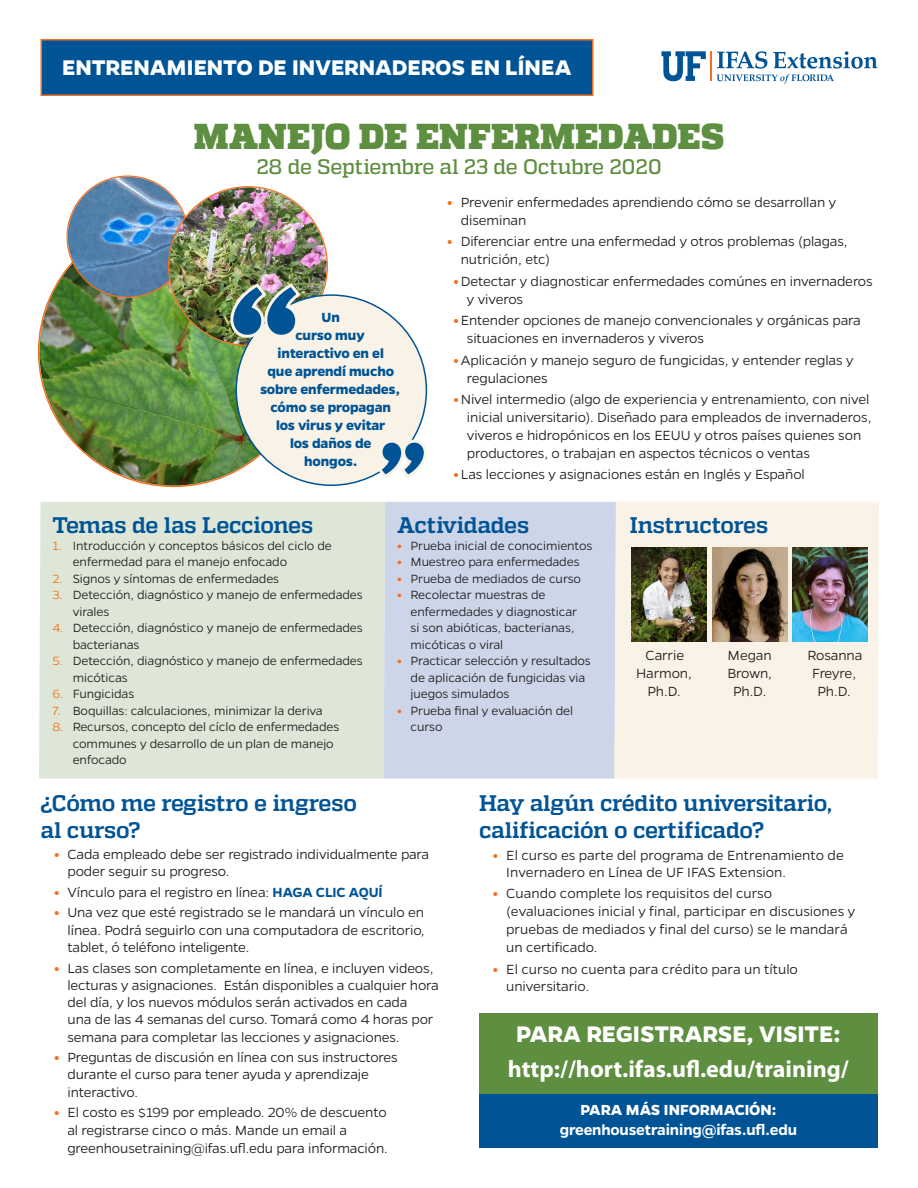
<style>
.page{position:relative;width:918px;height:1188px;background:#fff}
.page>*{position:absolute;margin:0;border:0;box-sizing:border-box;transform-origin:0 0}
.t1{font:900 36px "Quadon";letter-spacing:.005em;color:#5e8e3f}
.t2{font:700 25.5px "Gentona";letter-spacing:-.005em;color:#fff}
.t3{font:700 24px "Gentona";letter-spacing:-.005em;color:#fff}
.t4{font:700 24px "Myriad Pro";color:#fff}
.t5{font:700 22.5px/27px "Quadon";letter-spacing:-.015em;color:#005496}
.t6{font:500 21px "Quadon";letter-spacing:-.01em;color:#5e8e3f}
.t7{font:600 16.5px "Gentona";letter-spacing:-.01em;color:#fff}
.t8{font:700 16.5px "Gentona";color:#fff}
.t9{font:300 15px/18px "Gentona";letter-spacing:-.01em;color:#231f20}
.t10{font:700 15px/18px "Gentona";letter-spacing:-.01em;color:#005496;text-align:center}
.t11{font:300 13.5px/16.5px "Gentona";letter-spacing:-.01em;color:#231f20}
.s1{font-weight:800;color:#f37021}
.s2{color:#f37021}
.s3{font-weight:600;color:#005496}
</style>
<div class="page">
<hr style="left:710px;top:51px;width:2px;height:30px;background:#f37021">
<svg style="left:662px;top:51px;width:44px;height:30px"></svg>
<svg style="left:717px;top:51px;width:160px;height:33px"></svg>
<svg style="left:40px;top:39px;width:554px;height:57px;background:#0e558f"></svg>
<div style="left:479px;top:1093px;width:399px;height:55px;background:#005496"></div>
<div style="left:479px;top:1013px;width:399px;height:80px;background:#5e8e3f"></div>
<div style="left:39px;top:502px;width:345px;height:277px;background:#dee7d7"></div>
<div style="left:384px;top:502px;width:230px;height:277px;background:#cdd6e9"></div>
<div style="left:614px;top:502px;width:265px;height:277px;background:#f9f2e6"></div>
<img style="left:712px;top:548px;width:75px;height:93px">
<img style="left:793px;top:548px;width:75px;height:93px">
<img style="left:631px;top:548px;width:75px;height:93px">
<img style="left:39px;top:217px;width:269px;height:269px;border-radius:134px">
<img style="left:68px;top:177px;width:120px;height:120px;border-radius:60px">
<img style="left:169px;top:187px;width:158px;height:158px;border-radius:79px">
<div style="left:236px;top:295px;width:190px;height:190px;background:#f9f2e6;border-radius:50%"></div>
<img style="left:229px;top:281px;width:74px;height:58px">
<svg style="left:375px;top:438px;width:52px;height:40px"></svg>
<h3 class="t3" style="left:62px;top:54px;width:511px">ENTRENAMIENTO DE INVERNADEROS EN LÍNEA</h3>
<h1 class="t1" style="left:194px;top:115px;width:532px">MANEJO DE ENFERMEDADES</h1>
<h3 class="t6" style="left:256px;top:155px;width:407px">28 de Septiembre al 23 de Octubre 2020</h3>
<p class="t10" style="left:260px;top:308px;width:141px">Un<br>curso muy interactivo en el<br>que aprendí mucho sobre enfermedades, cómo se propagan los virus y evitar<br>los daños de<br>hongos.</p>
<p class="t9" style="left:461px;top:193px;width:377px;text-indent:-14px"><span class="s1">•</span> Prevenir enfermedades aprendiendo cómo se desarrollan y diseminan</p>
<p class="t9" style="left:461px;top:232px;width:388px;text-indent:-14px"><span class="s1">•</span> Diferenciar entre una enfermedad y otros problemas (plagas, nutrición, etc)</p>
<p class="t9" style="left:467px;top:272px;width:407px;text-indent:-14px"><span class="s1">•</span>Detectar y diagnosticar enfermedades comúnes en invernaderos y viveros</p>
<p class="t9" style="left:467px;top:311px;width:395px;text-indent:-14px"><span class="s1">•</span>Entender opciones de manejo convencionales y orgánicas para situaciones en invernaderos y viveros</p>
<p class="t9" style="left:467px;top:351px;width:388px;text-indent:-14px"><span class="s1">•</span>Aplicación y manejo seguro de fungicidas, y entender reglas y regulaciones</p>
<p class="t9" style="left:467px;top:390px;width:406px;text-indent:-14px"><span class="s1">•</span>Nivel intermedio (algo de experiencia y entrenamiento, con nivel inicial universitario). Diseñado para empleados de invernaderos, viveros e hidropónicos en los EEUU y otros países quienes son productores, o trabajan en aspectos técnicos o ventas</p>
<p class="t9" style="left:453px;top:465px;width:353px"><span class="s1">•</span> Las lecciones y asignaciones están en Inglés y Español</p>
<h3 class="t5" style="left:52px;top:512px;width:262px">Temas de las Lecciones</h3>
<p class="t11" style="left:73px;top:537px;width:261px;text-indent:-20px"><span class="s2">1.</span> Introducción y conceptos básicos del ciclo de enfermedad para el manejo enfocado</p>
<p class="t11" style="left:52px;top:570px;width:228px"><span class="s2">2.</span> Signos y síntomas de enfermedades</p>
<p class="t11" style="left:73px;top:587px;width:292px;text-indent:-20px"><span class="s2">3.</span> Detección, diagnóstico y manejo de enfermedades virales</p>
<p class="t11" style="left:73px;top:620px;width:292px;text-indent:-20px"><span class="s2">4.</span> Detección, diagnóstico y manejo de enfermedades bacterianas</p>
<p class="t11" style="left:73px;top:653px;width:292px;text-indent:-20px"><span class="s2">5.</span> Detección, diagnóstico y manejo de enfermedades micóticas</p>
<p class="t11" style="left:52px;top:686px;width:83px"><span class="s2">6.</span> Fungicidas</p>
<p class="t11" style="left:52px;top:702px;width:272px"><span class="s2">7.</span> Boquillas: calculaciones, minimizar la deriva</p>
<p class="t11" style="left:73px;top:719px;width:268px;text-indent:-20px"><span class="s2">8.</span> Recursos, concepto del cíclo de enfermedades communes y desarrollo de un plan de manejo enfocado</p>
<h3 class="t5" style="left:397px;top:512px;width:134px">Actividades</h3>
<p class="t11" style="left:397px;top:537px;width:197px"><span class="s1">•</span> Prueba inicial de conocimientos</p>
<p class="t11" style="left:397px;top:554px;width:184px"><span class="s1">•</span> Muestreo para enfermedades</p>
<p class="t11" style="left:397px;top:570px;width:186px"><span class="s1">•</span> Prueba de mediados de curso</p>
<p class="t11" style="left:411px;top:587px;width:168px;text-indent:-14px"><span class="s1">•</span> Recolectar muestras de enfermedades y diagnosticar si son abióticas, bacterianas, micóticas o viral</p>
<p class="t11" style="left:411px;top:653px;width:182px;text-indent:-14px"><span class="s1">•</span> Practicar selección y resultados de aplicación de fungicidas via juegos simulados</p>
<p class="t11" style="left:411px;top:702px;width:164px;text-indent:-14px"><span class="s1">•</span> Prueba final y evaluación del curso</p>
<h3 class="t5" style="left:630px;top:512px;width:140px">Instructores</h3>
<p class="t9" style="left:636px;top:647px;width:57px;text-align:center">Carrie<br>Harmon,<br>Ph.D.</p>
<p class="t9" style="left:727px;top:647px;width:46px;text-align:center">Megan<br>Brown,<br>Ph.D.</p>
<p class="t9" style="left:808px;top:647px;width:56px;text-align:center">Rosanna<br>Freyre,<br>Ph.D.</p>
<h3 class="t5" style="left:40px;top:790px;width:318px">¿Cómo me registro e ingreso al curso?</h3>
<p class="t9" style="left:68px;top:845px;width:363px;line-height:17.2px;text-indent:-14px"><span class="s1">•</span> Cada empleado debe ser registrado individualmente para poder seguir su progreso.</p>
<p class="t9" style="left:54px;top:883px;width:330px"><span class="s1">•</span> Vínculo para el registro en línea: <span class="s3">HAGA CLIC AQUÍ</span></p>
<p class="t9" style="left:68px;top:904px;width:359px;line-height:17.2px;text-align:justify;text-indent:-14px"><span class="s1">•</span> Una vez que esté registrado se le mandará un vínculo en línea. Podrá seguirlo con una computadora de escritorio, tablet, ó teléfono inteligente.</p>
<p class="t9" style="left:68px;top:959px;width:373px;line-height:17.2px;text-indent:-14px"><span class="s1">•</span> Las clases son completamente en línea, e incluyen videos, lecturas y asignaciones. Están disponibles a cualquier hora del día, y los nuevos módulos serán activados en cada<br>una de las 4 semanas del curso. Tomará como 4 horas por semana para completar las lecciones y asignaciones.</p>
<p class="t9" style="left:68px;top:1049px;width:332px;line-height:17.2px;text-indent:-14px"><span class="s1">•</span> Preguntas de discusión en línea con sus instructores durante el curso para tener ayuda y aprendizaje interactivo.</p>
<p class="t9" style="left:68px;top:1103px;width:322px;text-indent:-14px"><span class="s1">•</span> El costo es $199 por empleado. 20% de descuento al registrarse cinco o más. Mande un email a greenhousetraining@ifas.ufl.edu para información.</p>
<h3 class="t5" style="left:479px;top:790px;width:354px">Hay algún crédito universitario, calificación o certificado?</h3>
<p class="t9" style="left:506px;top:846px;width:339px;line-height:17.2px;text-indent:-14px"><span class="s1">•</span> El curso es parte del programa de Entrenamiento de<br>Invernadero en Línea de UF IFAS Extension.</p>
<p class="t9" style="left:506px;top:884px;width:350px;text-indent:-14px"><span class="s1">•</span> Cuando complete los requisitos del curso (evaluaciones inicial y final, participar en discusiones y pruebas de mediados y final del curso) se le mandará un certificado.</p>
<p class="t9" style="left:506px;top:960px;width:293px;line-height:17.2px;text-indent:-14px"><span class="s1">•</span> El curso no cuenta para crédito para un título universitario.</p>
<h2 class="t2" style="left:516px;top:1019px;width:326px">PARA REGISTRARSE, VISITE:</h2>
<h3 class="t4" style="left:508px;top:1053px;width:342px">http://hort.ifas.ufl.edu/training/</h3>
<p class="t8" style="left:581px;top:1100px;width:197px">PARA MÁS INFORMACIÓN:</p>
<p class="t7" style="left:560px;top:1120px;width:239px">greenhousetraining@ifas.ufl.edu</p>
</div>
